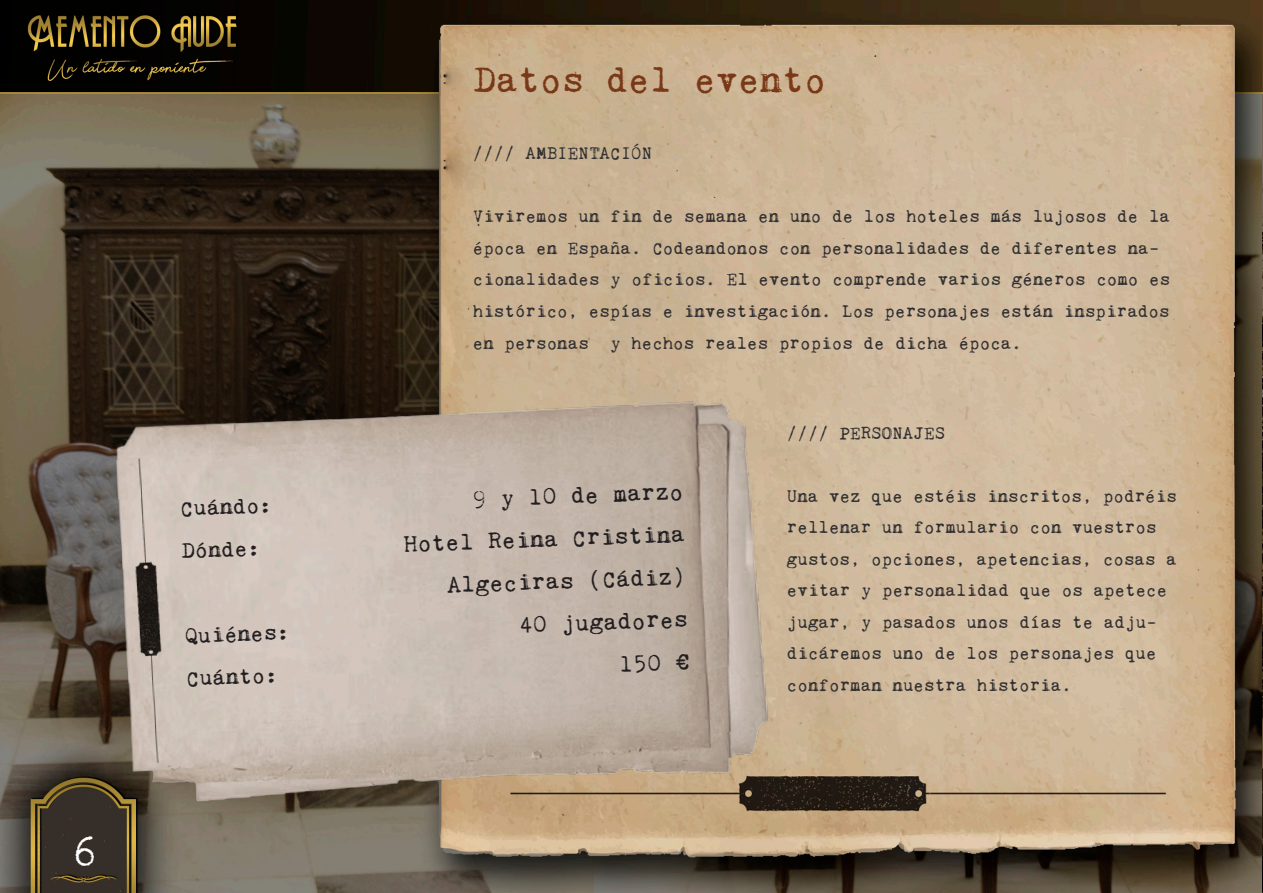
<style>
.page{position:relative;width:1263px;height:893px;background:#fff}
.page>*{position:absolute;margin:0;border:0;box-sizing:border-box;transform-origin:0 0}
.t1{font:45px "Kingthings Trypewriter 2";color:#fff}
.Titulo_Grande{font:37.5px "Kingthings Trypewriter 2";color:#793817}
.Titulo_2{font:24px "Kingthings Trypewriter 2";color:#231f20}
.Titulo_2-2{font:22.5px "Kingthings Trypewriter 2";color:#231f20}
.t2{font:18px/31.5px "Kingthings Trypewriter 2";color:#312f30}
</style>
<div class="page">
<img style="left:0;top:0;width:1262px;height:893px">
<img style="left:1262px;top:0;width:1px;height:893px">
<img style="left:94px;top:362px;width:722px;height:449px">
<p class="t1" style="left:72px;top:827px;width:28px">6</p>
<p class="Titulo_2-2" style="left:180px;top:496px;width:94px;rotate:-2deg">Cuándo:</p>
<p class="Titulo_2-2" style="left:181px;top:538px;width:80px;rotate:-2deg">Dónde:</p>
<p class="Titulo_2-2" style="left:184px;top:623px;width:107px;rotate:-2deg">Quiénes:</p>
<p class="Titulo_2-2" style="left:186px;top:666px;width:94px;rotate:-2deg">Cuánto:</p>
<p class="Titulo_Grande" style="left:474px;top:59px;width:353px">Datos del evento</p>
<p class="t2" style="left:473px;top:138px;width:181px">//// AMBIENTACIÓN</p>
<p class="t2" style="left:473px;top:201px;width:699px">Viviremos un fin de semana en uno de los hoteles más lujosos de la época en España. Codeandonos con personalidades de diferentes na&shy;cionalidades y oficios. El evento comprende varios géneros como es histórico, espías e investigación. Los personajes están inspirados en personas y hechos reales propios de dicha época.</p>
<p class="Titulo_2" style="left:472px;top:486px;width:213px;rotate:-2deg">9 y 10 de marzo</p>
<p class="Titulo_2" style="left:403px;top:531px;width:283px;rotate:-2deg">Hotel Reina Cristina</p>
<p class="Titulo_2" style="left:447px;top:572px;width:241px;rotate:-2deg">Algeciras (Cádiz)</p>
<p class="Titulo_2" style="left:519px;top:612px;width:170px;rotate:-2deg">40 jugadores</p>
<p class="Titulo_2" style="left:619px;top:651px;width:72px;rotate:-2deg">150 €</p>
<p class="t2" style="left:787px;top:417px;width:160px">//// PERSONAJES</p>
<p class="t2" style="left:787px;top:480px;width:391px">Una vez que estéis inscritos, podréis rellenar un formulario con vuestros gustos, opciones, apetencias, cosas a evitar y personalidad que os apetece jugar, y pasados unos días te adju&shy;dicáremos uno de los personajes que conforman nuestra historia.</p>
</div>
